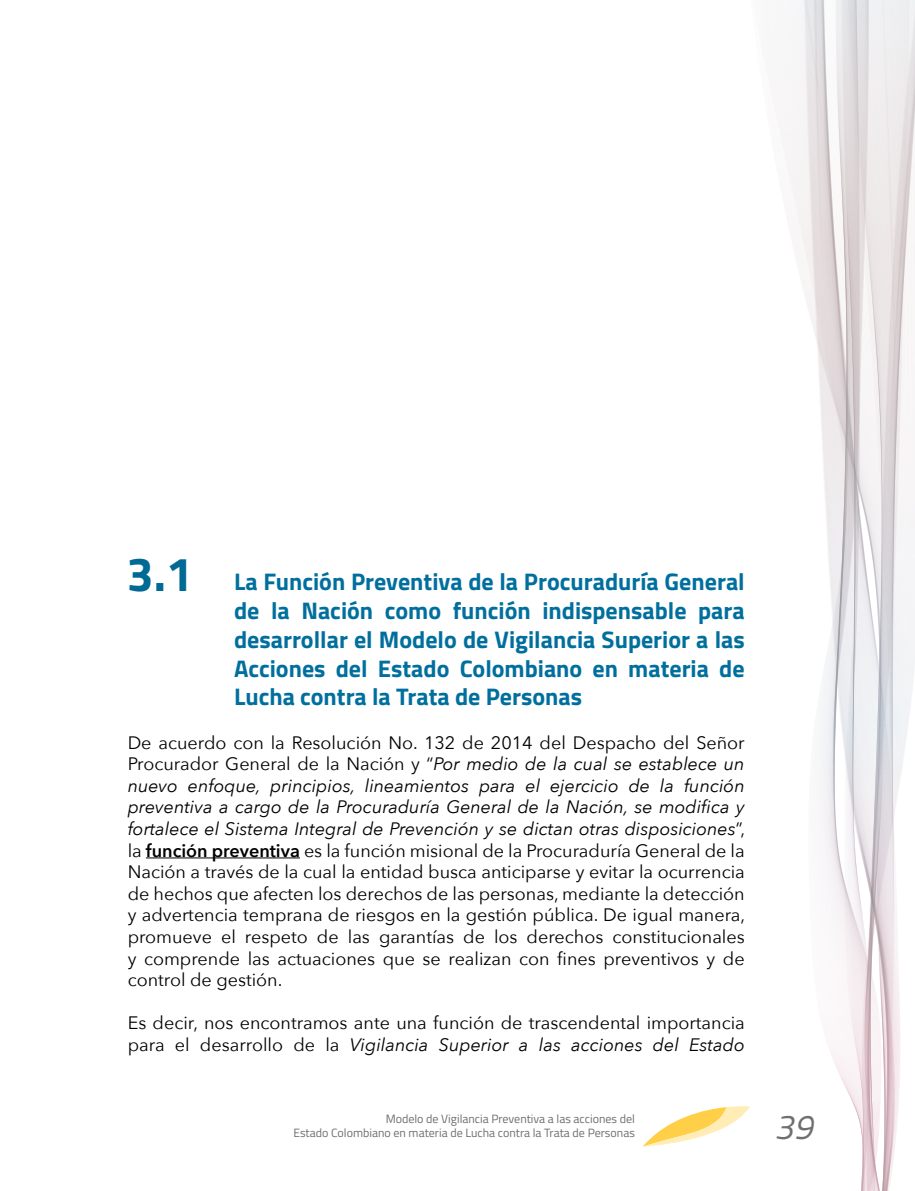
<style>
.page{position:relative;width:915px;height:1191px;background:#fff}
.page>*{position:absolute;margin:0;border:0;box-sizing:border-box;transform-origin:0 0}
.t1{font:700 48px "Titillium Web";color:#006994}
.t2{font:italic 34.5px "Titillium Web";color:#706f6f}
.t3{font:700 24px/28.8px "Titillium Web";color:#006f9e;text-align:justify}
.t4{font:18px/21.6px "Avenir Next";color:#000;text-align:justify}
.t5{font:12px/14.4px "Titillium Web";color:#706f6f;text-align:right}
.s1{font-style:italic}
.s2{font-weight:600}
</style>
<div class="page">
<svg style="left:769px;top:0;width:145px;height:1191px"></svg>
<svg style="left:643px;top:1106px;width:106px;height:40px"></svg>
<hr style="left:146px;top:857px;width:154px;height:1px;background:#000">
<h1 class="t1" style="left:127px;top:537px;width:68px">3.1</h1>
<h3 class="t3" style="left:234px;top:566px;width:512px">La Función Preventiva de la Procuraduría General de la Nación como función indispensable para desarrollar el Modelo de Vigilancia Superior a las Acciones del Estado Colombiano en materia de Lucha contra la Trata de Personas</h3>
<p class="t4" style="left:128px;top:730px;width:619px">De acuerdo con la Resolución No. 132 de 2014 del Despacho del Señor Procurador General de la Nación y “<span class="s1">Por medio de la cual se establece un nuevo enfoque, principios, lineamientos para el ejercicio de la función preventiva a cargo de la Procuraduría General de la Nación, se modifica y fortalece el Sistema Integral de Prevención y se dictan otras disposiciones</span>”, la <span class="s2">función preventiva</span> es la función misional de la Procuraduría General de la Nación a través de la cual la entidad busca anticiparse y evitar la ocurrencia de hechos que afecten los derechos de las personas, mediante la detección y advertencia temprana de riesgos en la gestión pública. De igual manera, promueve el respeto de las garantías de los derechos constitucionales y comprende las actuaciones que se realizan con fines preventivos y de control de gestión.</p>
<p class="t4" style="left:128px;top:1011px;width:618px">Es decir, nos encontramos ante una función de trascendental importancia para el desarrollo de la <span class="s1">Vigilancia Superior a las acciones del Estado</span></p>
<p class="t5" style="left:293px;top:1111px;width:343px">Modelo de Vigilancia Preventiva a las acciones del<br>Estado Colombiano en materia de Lucha contra la Trata de Personas</p>
<h2 class="t2" style="left:773px;top:1101px;width:40px">39</h2>
</div>
